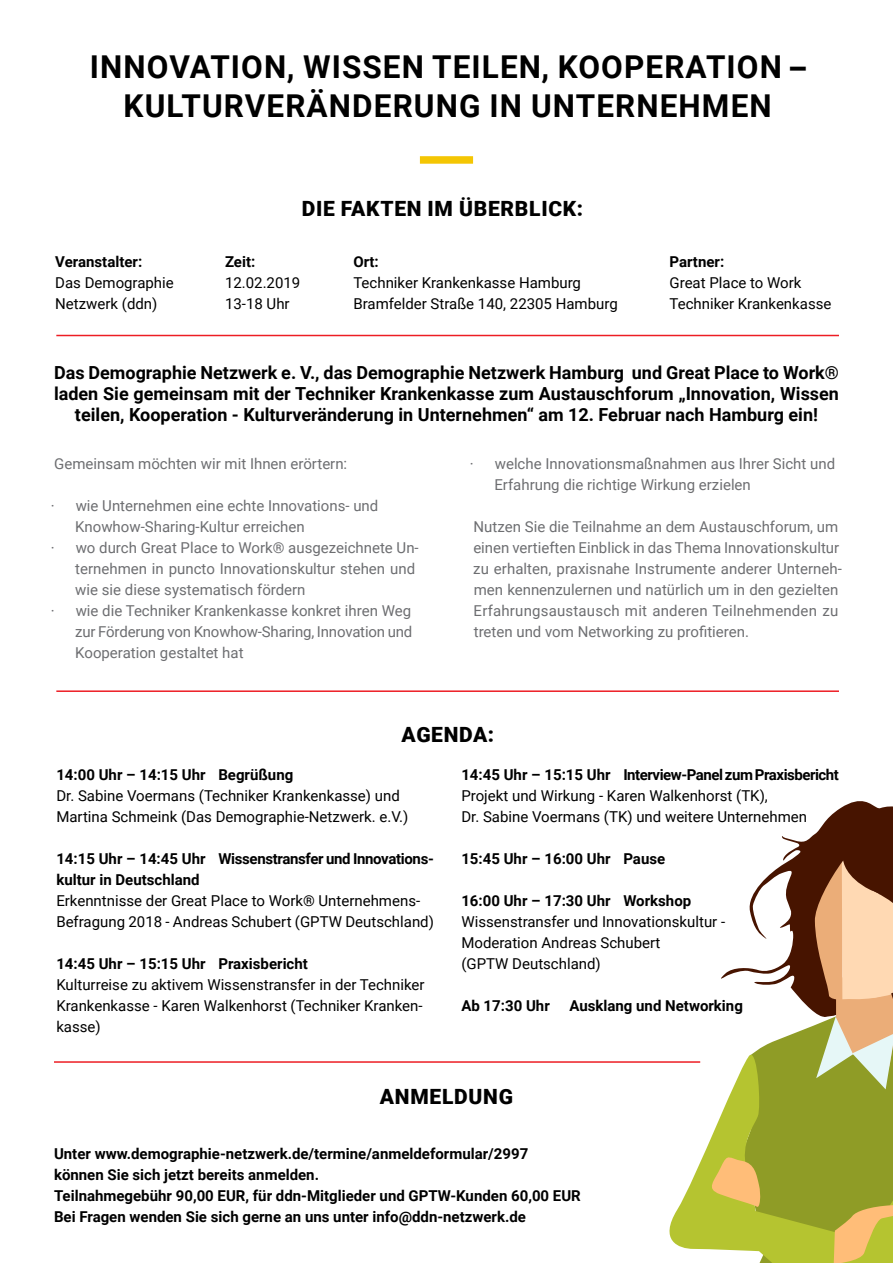
<style>
.page{position:relative;width:893px;height:1263px;background:#fff}
.page>*{position:absolute;margin:0;border:0;box-sizing:border-box;transform-origin:0 0}
.t1{font:700 31.5px/39px "Roboto";letter-spacing:.035em;color:#000;text-align:center}
.t2{font:900 21px "Roboto";letter-spacing:.035em;color:#000}
.t3{font:700 18px/21px "Roboto";color:#000;text-align:center}
.t4{font:15px/21px "Roboto";color:#6d6e71}
.t5{font:15px/21px "Roboto";color:#000}
.t6{font:700 15px/21px "Roboto";color:#000}
.t7{font:700 15px/21px "Roboto";letter-spacing:-.02em;color:#000}
.t8{font:700 15px "Roboto";letter-spacing:-.03em;color:#000}
.s1{font-family:"Ubuntu"}
</style>
<div class="page">
<hr style="left:56px;top:335px;width:783px;height:1px;background:#ed1d24">
<svg style="left:669px;top:1061px;width:36px;height:189px"></svg>
<svg style="left:782px;top:801px;width:111px;height:55px;fill:#471400"></svg>
<svg style="left:705px;top:856px;width:188px;height:407px"></svg>
<hr style="left:56px;top:690px;width:783px;height:2px;background:#ed1d24">
<hr style="left:54px;top:1061px;width:646px;height:2px;background:#ed1d24">
<div style="left:420px;top:156px;width:53px;height:8px;background:#f4c603"></div>
<h1 class="t1" style="left:90px;top:47px;width:718px">INNOVATION, WISSEN TEILEN, KOOPERATION <span class="s1">–<br></span>KULTURVERÄNDERUNG IN UNTERNEHMEN</h1>
<p class="t6" style="left:55px;top:250px;width:88px">Veranstalter:</p>
<p class="t5" style="left:55px;top:271px;width:120px">Das Demographie<br>Netzwerk (ddn)</p>
<h2 class="t2" style="left:302px;top:193px;width:283px">DIE FAKTEN IM ÜBERBLICK:</h2>
<p class="t6" style="left:225px;top:250px;width:32px">Zeit:</p>
<p class="t5" style="left:225px;top:271px;width:77px">12.02.2019<br>13-18 Uhr</p>
<p class="t6" style="left:353px;top:250px;width:27px">Ort:</p>
<p class="t5" style="left:353px;top:271px;width:266px">Techniker Krankenkasse Hamburg<br>Bramfelder Straße 140, 22305 Hamburg</p>
<p class="t6" style="left:669px;top:250px;width:56px">Partner:</p>
<p class="t5" style="left:669px;top:271px;width:163px">Great Place to Work<br>Techniker Krankenkasse</p>
<p class="t3" style="left:54px;top:361px;width:786px">Das Demographie Netzwerk e. V., das Demographie Netzwerk Hamburg und Great Place to Work® laden Sie gemeinsam mit der Techniker Krankenkasse zum Austauschforum „Innovation, Wissen teilen, Kooperation - Kulturveränderung in Unternehmen“ am 12. Februar nach Hamburg ein!</p>
<p class="t4" style="left:54px;top:453px;width:294px">Gemeinsam möchten wir mit Ihnen erörtern:</p>
<p class="t4" style="left:51px;top:495px;width:329px">· wie Unternehmen eine echte Innovations- und</p>
<p class="t4" style="left:75px;top:516px;width:231px">Knowhow-Sharing-Kultur erreichen</p>
<p class="t4" style="left:51px;top:537px;width:370px">· wo durch Great Place to Work® ausgezeichnete Un-</p>
<p class="t4" style="left:75px;top:558px;width:341px">ternehmen in puncto Innovationskultur stehen und</p>
<p class="t4" style="left:75px;top:579px;width:232px">wie sie diese systematisch fördern</p>
<p class="t4" style="left:51px;top:600px;width:362px">· wie die Techniker Krankenkasse konkret ihren Weg</p>
<p class="t4" style="left:75px;top:621px;width:339px">zur Förderung von Knowhow-Sharing, Innovation und</p>
<p class="t4" style="left:75px;top:642px;width:170px">Kooperation gestaltet hat</p>
<p class="t4" style="left:494px;top:453px;width:342px;text-indent:-25px">· welche Innovationsmaßnahmen aus Ihrer Sicht und<br>Erfahrung die richtige Wirkung erzielen</p>
<p class="t4" style="left:473px;top:516px;width:370px">Nutzen Sie die Teilnahme an dem Austauschforum, um einen vertieften Einblick in das Thema Innovationskultur zu erhalten, praxisnahe Instrumente anderer Unterneh&shy;men kennenzulernen und natürlich um in den gezielten Erfahrungsaustausch mit anderen Teilnehmenden zu treten und vom Networking zu profitieren.</p>
<h2 class="t2" style="left:402px;top:719px;width:94px">AGENDA:</h2>
<p class="t8" style="left:461px;top:765px;width:379px">14:45 Uhr – 15:15 Uhr Interview-Panel zum Praxisbericht</p>
<p class="t5" style="left:461px;top:785px;width:347px">Projekt und Wirkung - Karen Walkenhorst (TK),<br>Dr. Sabine Voermans (TK) und weitere Unternehmen</p>
<p class="t6" style="left:461px;top:848px;width:205px">15:45 Uhr – 16:00 Uhr Pause</p>
<p class="t6" style="left:461px;top:890px;width:231px">16:00 Uhr – 17:30 Uhr Workshop</p>
<p class="t5" style="left:461px;top:911px;width:265px">Wissenstransfer und Innovationskultur -<br>Moderation Andreas Schubert<br>(GPTW Deutschland)</p>
<p class="t6" style="left:461px;top:995px;width:90px">Ab 17:30 Uhr</p>
<p class="t6" style="left:569px;top:995px;width:175px">Ausklang und Networking</p>
<p class="t6" style="left:56px;top:764px;width:238px">14:00 Uhr – 14:15 Uhr Begrüßung</p>
<p class="t5" style="left:56px;top:785px;width:354px">Dr. Sabine Voermans (Techniker Krankenkasse) und<br>Martina Schmeink (Das Demographie-Netzwerk. e.V.)</p>
<p class="t7" style="left:56px;top:848px;width:379px">14:15 Uhr – 14:45 Uhr Wissenstransfer und Innovations&shy;kultur in Deutschland</p>
<p class="t5" style="left:56px;top:890px;width:379px">Erkenntnisse der Great Place to Work® Unternehmens-<br>Befragung 2018 - Andreas Schubert (GPTW Deutschland)</p>
<p class="t6" style="left:56px;top:953px;width:253px">14:45 Uhr – 15:15 Uhr Praxisbericht</p>
<p class="t5" style="left:56px;top:974px;width:370px">Kulturreise zu aktivem Wissenstransfer in der Techniker<br>Krankenkasse - Karen Walkenhorst (Techniker Kranken&shy;kasse)</p>
<h2 class="t2" style="left:380px;top:1082px;width:135px">ANMELDUNG</h2>
<p class="t6" style="left:54px;top:1143px;width:528px">Unter www.demographie-netzwerk.de/termine/anmeldeformular/2997 können Sie sich jetzt bereits anmelden.<br>Teilnahmegebühr 90,00 EUR, für ddn-Mitglieder und GPTW-Kunden 60,00 EUR Bei Fragen wenden Sie sich gerne an uns unter info@ddn-netzwerk.de</p>
</div>
